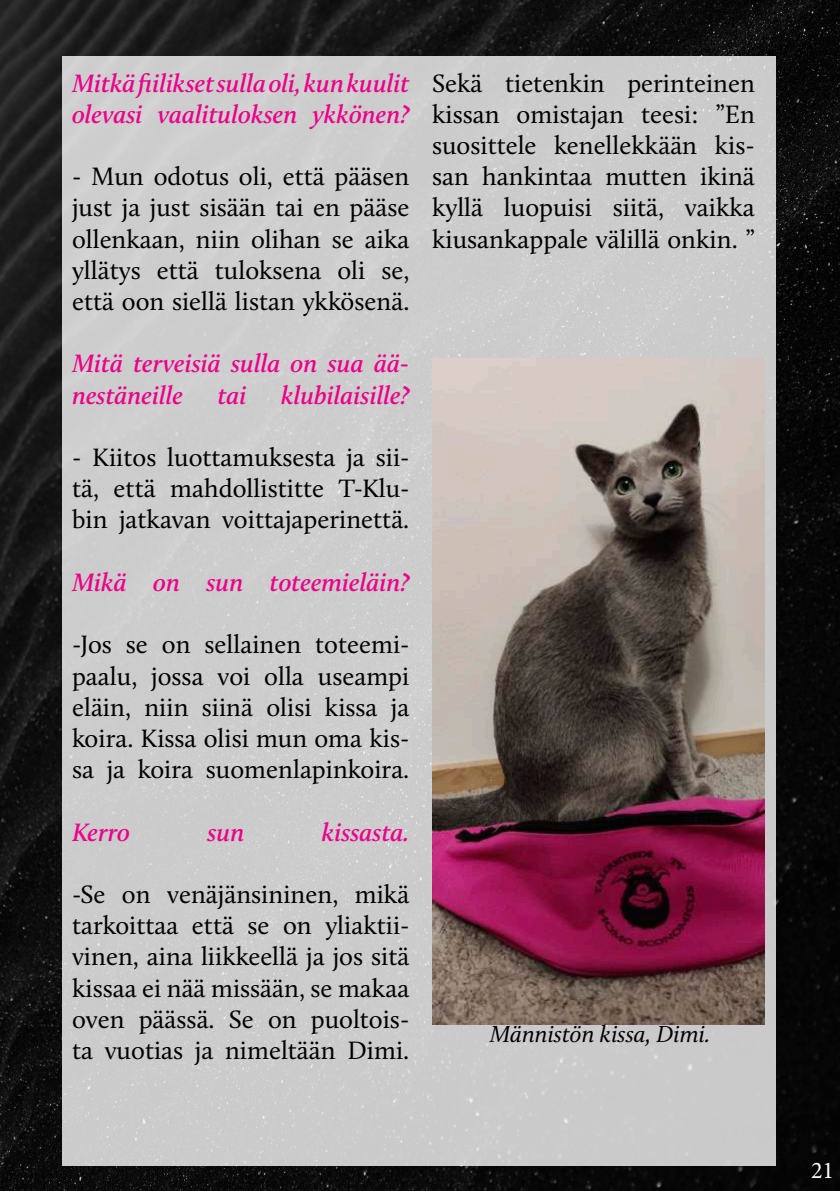
<style>
.page{position:relative;width:840px;height:1191px;background:#fff}
.page>*{position:absolute;margin:0;border:0;box-sizing:border-box;transform-origin:0 0}
.t1{font:26px/31.2px "Calluna";color:#000;text-align:justify}
.t2{font:italic 600 26px/31.2px "Calluna";color:#ec008b}
.t3{font:italic 24px "Calluna";color:#000}
.t4{font:24px "Minion Pro";color:#fff}
</style>
<div class="page">
<img style="left:0;top:0;width:839px;height:1191px">
<div style="left:62px;top:56px;width:713px;height:1109px;background:#ccc"></div>
<img style="left:432px;top:359px;width:331px;height:665px">
<p class="t2" style="left:72px;top:67px;width:338px">Mitkä fiilikset sulla oli, kun kuulit olevasi vaalituloksen ykkönen?</p>
<p class="t1" style="left:72px;top:161px;width:338px">- Mun odotus oli, että pääsen just ja just sisään tai en pääse ollenkaan, niin olihan se aika yllätys että tuloksena oli se, että oon siellä listan ykkösenä.</p>
<p class="t2" style="left:72px;top:348px;width:338px">Mitä terveisiä sulla on sua ää&shy;nestäneille</p>
<p class="t2" style="left:217px;top:379px;width:30px">tai</p>
<p class="t2" style="left:281px;top:379px;width:129px">klubilaisille?</p>
<p class="t1" style="left:72px;top:441px;width:338px">- Kiitos luottamuksesta ja sii&shy;tä, että mahdollistitte T-Klu&shy;bin jatkavan voittajaperinettä.</p>
<p class="t2" style="left:72px;top:566px;width:338px">Mikä on sun toteemieläin?</p>
<p class="t1" style="left:72px;top:629px;width:338px">-Jos se on sellainen toteemi&shy;paalu, jossa voi olla useampi eläin, niin siinä olisi kissa ja koira. Kissa olisi mun oma kis&shy;sa ja koira suomenlapinkoira.</p>
<p class="t2" style="left:72px;top:816px;width:59px">Kerro</p>
<p class="t2" style="left:207px;top:816px;width:38px">sun</p>
<p class="t2" style="left:322px;top:816px;width:89px">kissasta.</p>
<p class="t1" style="left:72px;top:878px;width:338px">-Se on venäjänsininen, mikä tarkoittaa että se on yliaktii&shy;vinen, aina liikkeellä ja jos sitä kissaa ei nää missään, se makaa oven päässä. Se on puoltois&shy;ta vuotias ja nimeltään Dimi.</p>
<p class="t1" style="left:432px;top:67px;width:324px">Sekä tietenkin perinteinen kissan omistajan teesi: ”En suosittele kenellekkään kis&shy;san hankintaa mutten ikinä kyllä luopuisi siitä, vaikka kiusankappale välillä onkin. ”</p>
<p class="t3" style="left:489px;top:1019px;width:222px">Männistön kissa, Dimi.</p>
<p class="t4" style="left:810px;top:1154px;width:25px">21</p>
</div>
